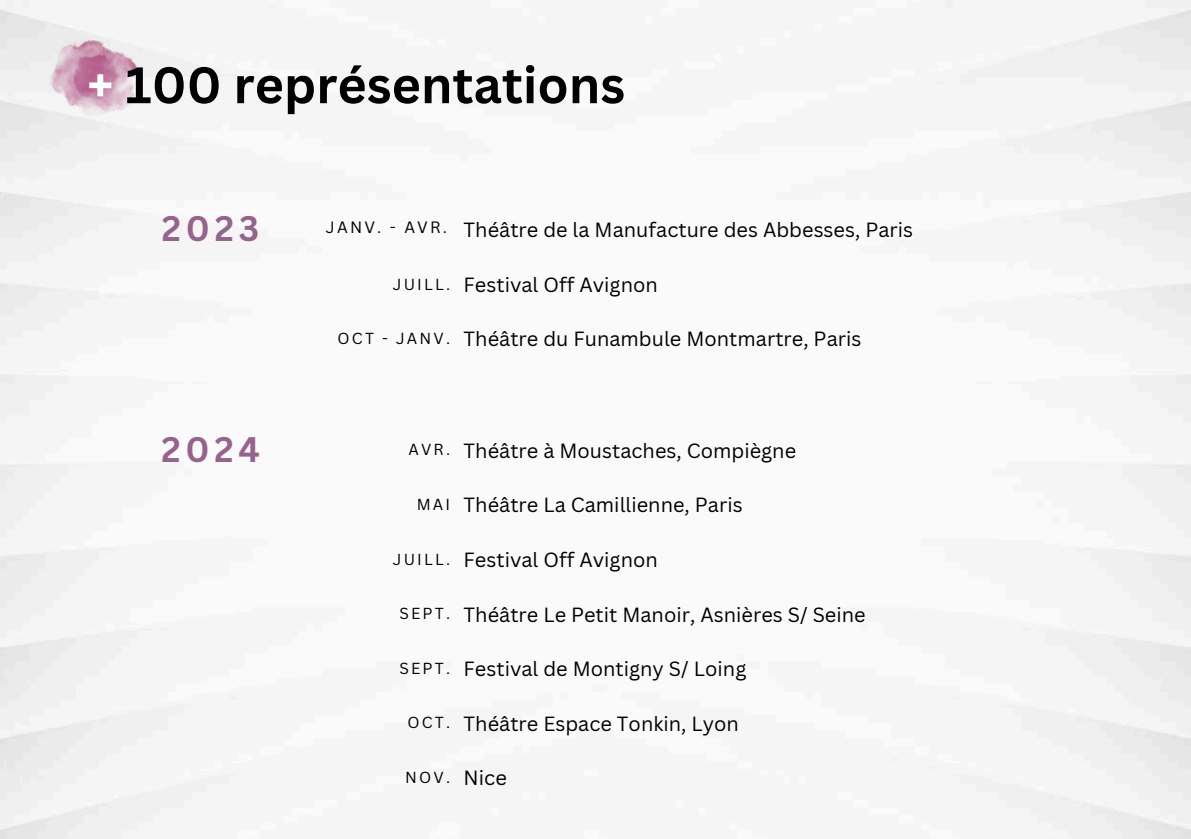
<style>
.page{position:relative;width:1191px;height:839px;background:#fff}
.page>*{position:absolute;margin:0;border:0;box-sizing:border-box;transform-origin:0 0}
.t1{font:700 50.2px "Canva Sans";color:#000}
.t2{font:700 34.6px "Canva Sans";letter-spacing:.14em;color:#95638c}
.t3{font:20px "Canva Sans";color:#000}
.t4{font:15.6px "Canva Sans";color:#000}
.s1{color:#fff}
.s2{font-size:15.6px}
.s3{font-size:20px}
</style>
<div class="page">
<img style="left:49px;top:40px;width:90px;height:78px">
<h1 class="t1" style="left:87px;top:50px;width:540px"><span class="s1">+</span> 100 représentations</h1>
<h2 class="t2" style="left:162px;top:204px;width:99px">2023</h2>
<p class="t3" style="left:326px;top:216px;width:589px"><sup>JANV.</sup> <sup>-</sup> <sup>AVR.</sup> Théâtre de la Manufacture des Abbesses, Paris</p>
<p class="t3" style="left:393px;top:270px;width:266px"><span class="s2">JUILL.</span> Festival Off Avignon</p>
<p class="t3" style="left:338px;top:325px;width:525px"><span class="s2">OCT - JANV.</span> Théâtre du Funambule Montmartre, Paris</p>
<h2 class="t2" style="left:161px;top:425px;width:100px">2024</h2>
<p class="t3" style="left:409px;top:436px;width:389px"><span class="s2">AVR.</span> Théâtre à Moustaches, Compiègne</p>
<p class="t3" style="left:417px;top:491px;width:328px"><span class="s2">MAI</span> Théâtre La Camillienne, Paris</p>
<p class="t3" style="left:393px;top:545px;width:266px"><span class="s2">JUILL.</span> Festival Off Avignon</p>
<p class="t3" style="left:399px;top:600px;width:468px"><span class="s2">SEPT.</span> Théâtre Le Petit Manoir, Asnières S/ Seine</p>
<p class="t3" style="left:399px;top:654px;width:349px"><span class="s2">SEPT.</span> Festival de Montigny S/ Loing</p>
<p class="t3" style="left:407px;top:709px;width:333px"><span class="s2">OCT.</span> Théâtre Espace Tonkin, Lyon</p>
<p class="t4" style="left:405px;top:766px;width:103px">NOV. <span class="s3">Nice</span></p>
</div>
